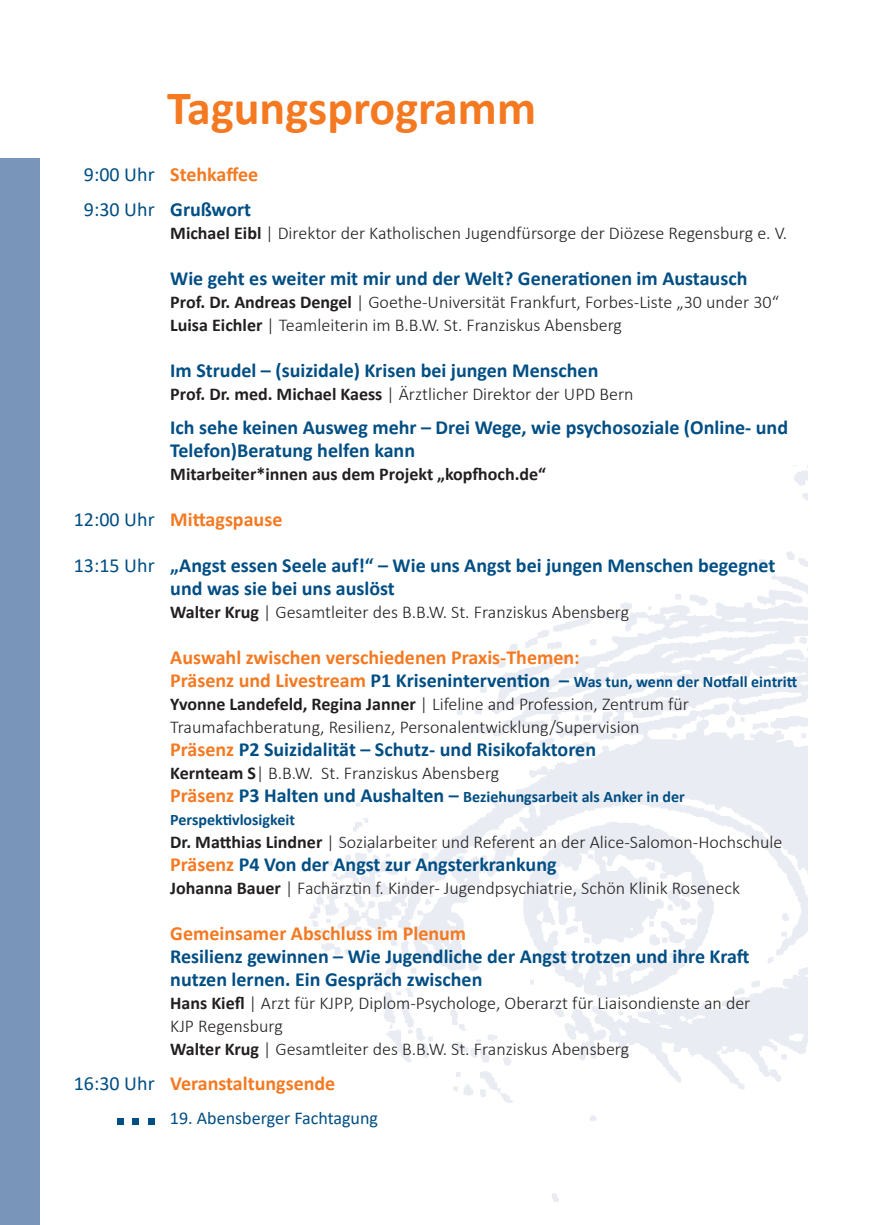
<style>
.page{position:relative;width:874px;height:1225px;background:#fff}
.page>*{position:absolute;margin:0;border:0;box-sizing:border-box;transform-origin:0 0}
.t1{font:700 48px "Calibri";color:#f47921}
.t2{font:700 20px/23px "Calibri";color:#014e84}
.t3{font:700 20px "Calibri";color:#f47921}
.t4{font:20px/34.4px "Calibri";color:#014e84}
.t5{font:300 18px/23px "Calibri";color:#231f20}
.t6{font:700 18px "Calibri";color:#231f20}
.t7{font:18px "Calibri";color:#014e84}
.t8{font:700 16px/23px "Calibri";color:#014e84}
.s1{font-weight:700}
.s2{font-size:20px;color:#f47921}
.s3{font-size:20px}
.s4{color:#f47921}
</style>
<div class="page">
<img style="left:117px;top:465px;width:689px;height:737px">
<div style="left:0;top:158px;width:40px;height:1067px;background:#7995ba"></div>
<svg style="left:117px;top:495px;width:661px;height:4px"></svg>
<div style="left:117px;top:1118px;width:7px;height:6px;background:#014e84"></div>
<svg style="left:133px;top:1118px;width:6px;height:6px"></svg>
<svg style="left:148px;top:1118px;width:6px;height:6px"></svg>
<h1 class="t1" style="left:167px;top:90px;width:370px">Tagungsprogramm</h1>
<p class="t4" style="left:84px;top:159px;width:72px">9:00 Uhr<br>9:30 Uhr</p>
<p class="t4" style="left:74px;top:504px;width:82px">12:00 Uhr</p>
<p class="t4" style="left:74px;top:550px;width:82px">13:15 Uhr</p>
<p class="t4" style="left:74px;top:1067px;width:82px">16:30 Uhr</p>
<p class="t3" style="left:170px;top:160px;width:89px">Stehkaffee</p>
<p class="t2" style="left:170px;top:199px;width:82px">Grußwort</p>
<p class="t5" style="left:170px;top:221px;width:618px"><span class="s1">Michael Eibl</span> | Direktor der Katholischen Jugendfürsorge der Diözese Regensburg e. V.</p>
<p class="t2" style="left:170px;top:266px;width:578px">Wie geht es weiter mit mir und der Welt? Generationen im Austausch</p>
<p class="t5" style="left:170px;top:290px;width:610px"><span class="s1">Prof. Dr. Andreas Dengel</span> | Goethe-Universität Frankfurt, Forbes-Liste „30 under 30“<br><span class="s1">Luisa Eichler</span> | Teamleiterin im B.B.W. St. Franziskus Abensberg</p>
<p class="t2" style="left:170px;top:360px;width:429px">Im Strudel – (suizidale) Krisen bei jungen Menschen</p>
<p class="t5" style="left:170px;top:382px;width:464px"><span class="s1">Prof. Dr. med. Michael Kaess</span> | Ärztlicher Direktor der UPD Bern</p>
<p class="t2" style="left:170px;top:416px;width:619px">Ich sehe keinen Ausweg mehr – Drei Wege, wie psychosoziale (Online- und<br>Telefon)Beratung helfen kann</p>
<p class="t6" style="left:170px;top:461px;width:377px">Mitarbeiter*innen aus dem Projekt „kopfhoch.de“</p>
<p class="t3" style="left:170px;top:505px;width:114px">Mittagspause</p>
<p class="t2" style="left:170px;top:554px;width:606px">„Angst essen Seele auf!“ – Wie uns Angst bei jungen Menschen begegnet und was sie bei uns auslöst</p>
<p class="t5" style="left:170px;top:600px;width:460px"><span class="s1">Walter Krug</span> | Gesamtleiter des B.B.W. St. Franziskus Abensberg</p>
<p class="t3" style="left:170px;top:650px;width:411px">Auswahl zwischen verschiedenen Praxis-Themen:</p>
<p class="t8" style="left:170px;top:670px;width:628px"><span class="s2">Präsenz und Livestream</span> <span class="s3">P1 Krisenintervention –</span> Was tun, wenn der Notfall eintritt</p>
<p class="t5" style="left:170px;top:692px;width:520px"><span class="s1">Yvonne Landefeld, Regina Janner</span> | Lifeline and Profession, Zentrum für<br>Traumafachberatung, Resilienz, Personalentwicklung/Supervision</p>
<p class="t2" style="left:170px;top:739px;width:427px"><span class="s4">Präsenz</span> P2 Suizidalität – Schutz- und Risikofaktoren</p>
<p class="t5" style="left:170px;top:761px;width:330px"><span class="s1">Kernteam S</span>| B.B.W. St. Franziskus Abensberg</p>
<p class="t8" style="left:170px;top:786px;width:516px"><span class="s2">Präsenz</span> <span class="s3">P3 Halten und Aushalten –</span> Beziehungsarbeit als Anker in der<br>Perspektivlosigkeit</p>
<p class="t5" style="left:170px;top:830px;width:613px"><span class="s1">Dr. Matthias Lindner</span> | Sozialarbeiter und Referent an der Alice-Salomon-Hochschule</p>
<p class="t2" style="left:170px;top:854px;width:387px"><span class="s4">Präsenz</span> P4 Von der Angst zur Angsterkrankung</p>
<p class="t5" style="left:170px;top:876px;width:571px"><span class="s1">Johanna Bauer</span> | Fachärztin f. Kinder- Jugendpsychiatrie, Schön Klinik Roseneck</p>
<p class="t3" style="left:170px;top:926px;width:297px">Gemeinsamer Abschluss im Plenum</p>
<p class="t2" style="left:170px;top:945px;width:580px">Resilienz gewinnen – Wie Jugendliche der Angst trotzen und ihre Kraft nutzen lernen. Ein Gespräch zwischen</p>
<p class="t5" style="left:170px;top:991px;width:581px"><span class="s1">Hans Kiefl</span> | Arzt für KJPP, Diplom-Psychologe, Oberarzt für Liaisondienste an der<br>KJP Regensburg<br><span class="s1">Walter Krug</span> | Gesamtleiter des B.B.W. St. Franziskus Abensberg</p>
<p class="t3" style="left:170px;top:1076px;width:166px">Veranstaltungsende</p>
<p class="t7" style="left:170px;top:1112px;width:209px">19. Abensberger Fachtagung</p>
</div>
